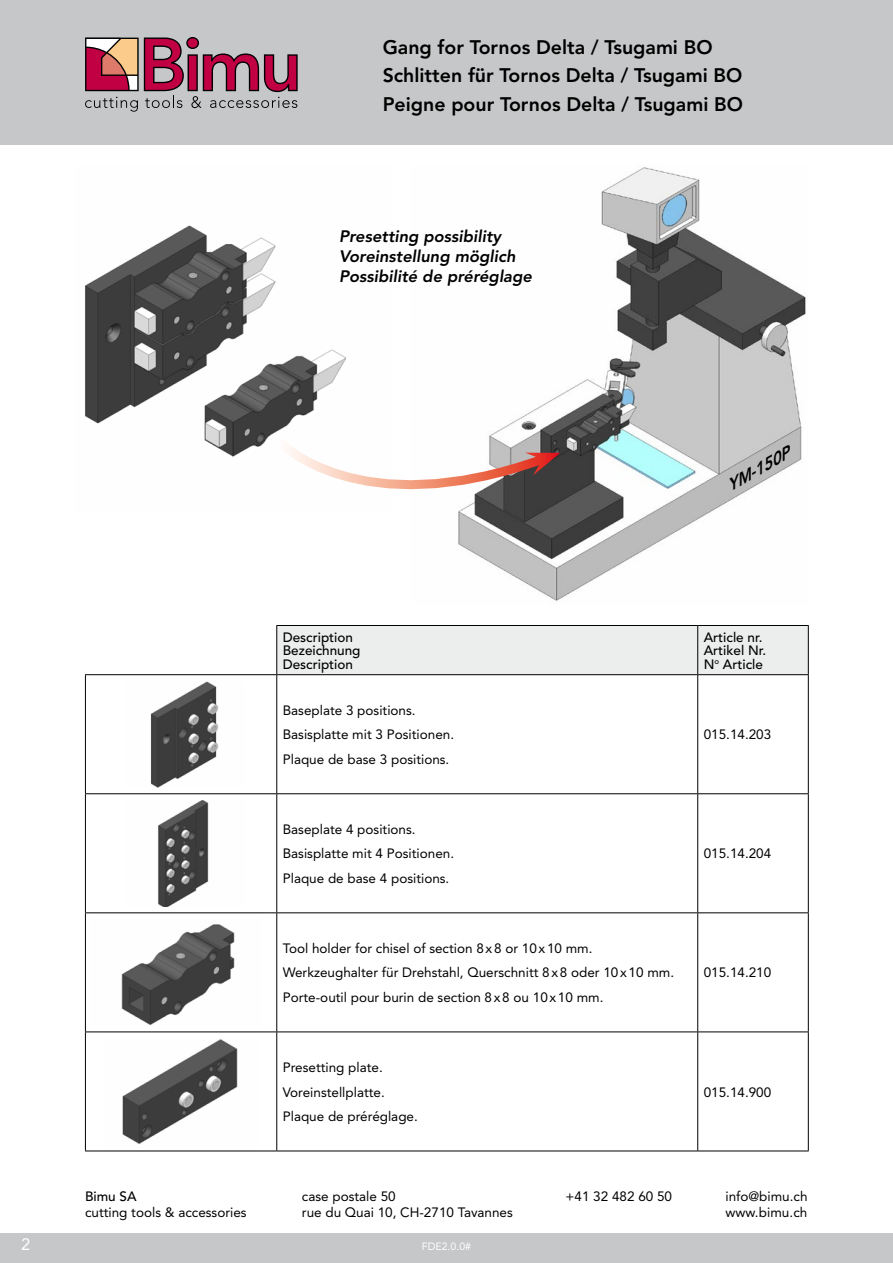
<style>
.page{position:relative;width:893px;height:1263px;background:#fff}
.page>*{position:absolute;margin:0;border:0;box-sizing:border-box;transform-origin:0 0}
.t1{font:800 19.5px/28.3px "Avenir LT Pro";color:#000}
.t2{font:italic 800 16.5px/19.8px "Avenir LT Pro";color:#000}
.t3{font:italic 800 16.5px "Avenir LT Pro";color:#000}
.t4{font:16.5px "Avenir LT Pro";color:#fff}
.t5{font:13.5px/24.8px "Avenir LT Pro";color:#000}
.t6{font:500 13.5px/13.5px "Avenir LT Pro";color:#000}
.t7{font:10.5px "Avenir LT Pro";color:#fff}
</style>
<div class="page">
<div style="left:0;top:1233px;width:893px;height:30px;background:#c6c7c8"></div>
<div style="left:0;top:0;width:893px;height:145px;background:#c6c7c8"></div>
<svg style="left:85px;top:37px;width:213px;height:75px"></svg>
<img style="left:85px;top:225px;width:262px;height:232px">
<img style="left:458px;top:167px;width:348px;height:434px">
<svg style="left:270px;top:432px;width:290px;height:93px"></svg>
<div style="left:277px;top:626px;width:531px;height:48px;background:#eceded"></div>
<hr style="left:276px;top:625px;width:422px;height:1px;background:#000">
<hr style="left:276px;top:626px;width:1px;height:48px;background:#000">
<hr style="left:698px;top:625px;width:111px;height:1px;background:#000">
<hr style="left:697px;top:626px;width:1px;height:48px;background:#000">
<hr style="left:808px;top:626px;width:1px;height:48px;background:#000">
<hr style="left:85px;top:674px;width:192px;height:1px;background:#000">
<hr style="left:85px;top:675px;width:1px;height:118px;background:#000">
<hr style="left:277px;top:674px;width:421px;height:1px;background:#000">
<hr style="left:276px;top:675px;width:1px;height:118px;background:#000">
<hr style="left:698px;top:674px;width:111px;height:1px;background:#000">
<hr style="left:697px;top:675px;width:1px;height:118px;background:#000">
<hr style="left:808px;top:675px;width:1px;height:118px;background:#000">
<hr style="left:85px;top:793px;width:192px;height:1px;background:#000">
<hr style="left:85px;top:794px;width:1px;height:118px;background:#000">
<hr style="left:277px;top:793px;width:421px;height:1px;background:#000">
<hr style="left:276px;top:794px;width:1px;height:118px;background:#000">
<hr style="left:698px;top:793px;width:111px;height:1px;background:#000">
<hr style="left:697px;top:794px;width:1px;height:118px;background:#000">
<hr style="left:808px;top:794px;width:1px;height:118px;background:#000">
<hr style="left:85px;top:912px;width:192px;height:1px;background:#000">
<hr style="left:85px;top:913px;width:1px;height:118px;background:#000">
<hr style="left:277px;top:912px;width:421px;height:1px;background:#000">
<hr style="left:276px;top:913px;width:1px;height:118px;background:#000">
<hr style="left:698px;top:912px;width:111px;height:1px;background:#000">
<hr style="left:697px;top:913px;width:1px;height:118px;background:#000">
<hr style="left:808px;top:913px;width:1px;height:118px;background:#000">
<hr style="left:85px;top:1031px;width:192px;height:1px;background:#000">
<hr style="left:85px;top:1032px;width:1px;height:118px;background:#000">
<hr style="left:277px;top:1031px;width:421px;height:1px;background:#000">
<hr style="left:276px;top:1032px;width:1px;height:118px;background:#000">
<hr style="left:698px;top:1031px;width:111px;height:1px;background:#000">
<hr style="left:697px;top:1032px;width:1px;height:118px;background:#000">
<hr style="left:808px;top:1032px;width:1px;height:118px;background:#000">
<hr style="left:85px;top:1150px;width:192px;height:1px;background:#000">
<hr style="left:277px;top:1150px;width:421px;height:1px;background:#000">
<hr style="left:698px;top:1150px;width:111px;height:1px;background:#000">
<img style="left:150px;top:681px;width:69px;height:106px">
<img style="left:158px;top:800px;width:51px;height:106px">
<img style="left:121px;top:924px;width:114px;height:101px">
<img style="left:122px;top:1039px;width:116px;height:105px">
<h1 class="t1" style="left:383px;top:33px;width:362px">Gang for Tornos Delta / Tsugami BO<br>Schlitten für Tornos Delta / Tsugami BO<br>Peigne pour Tornos Delta / Tsugami BO</h1>
<p class="t2" style="left:339px;top:227px;width:194px">Presetting possibility<br>Voreinstellung möglich<br>Possibilité de préréglage</p>
<p class="t3" style="left:722px;top:479px;width:72px;rotate:-30deg">YM-150P</p>
<p class="t6" style="left:283px;top:630px;width:79px">Description<br>Bezeichnung<br>Description</p>
<p class="t6" style="left:704px;top:630px;width:64px">Article nr.<br>Artikel Nr.<br>N<sup>o</sup> Article</p>
<p class="t5" style="left:283px;top:697px;width:173px">Baseplate 3 positions.<br>Basisplatte mit 3 Positionen.<br>Plaque de base 3 positions.</p>
<p class="t5" style="left:704px;top:722px;width:69px">015.14.203</p>
<p class="t5" style="left:283px;top:816px;width:173px">Baseplate 4 positions.<br>Basisplatte mit 4 Positionen.<br>Plaque de base 4 positions.</p>
<p class="t5" style="left:283px;top:935px;width:393px">Tool holder for chisel of section 8x8 or 10x10 mm.<br>Werkzeughalter für Drehstahl, Querschnitt 8x8 oder 10x10 mm.<br>Porte-outil pour burin de section 8x8 ou 10x10 mm.</p>
<p class="t5" style="left:283px;top:1055px;width:137px">Presetting plate.<br>Voreinstellplatte.<br>Plaque de préréglage.</p>
<p class="t5" style="left:704px;top:841px;width:69px">015.14.204</p>
<p class="t5" style="left:704px;top:960px;width:69px">015.14.210</p>
<p class="t5" style="left:704px;top:1079px;width:69px">015.14.900</p>
<p class="t6" style="left:85px;top:1190px;width:53px">Bimu SA</p>
<p class="t5" style="left:302px;top:1184px;width:95px">case postale 50</p>
<p class="t5" style="left:566px;top:1184px;width:108px">+41 32 482 60 50</p>
<p class="t5" style="left:725px;top:1184px;width:84px">info@bimu.ch</p>
<p class="t5" style="left:85px;top:1200px;width:163px">cutting tools &amp; accessories</p>
<p class="t5" style="left:302px;top:1200px;width:212px">rue du Quai 10, CH-2710 Tavannes</p>
<p class="t5" style="left:725px;top:1200px;width:83px">www.bimu.ch</p>
<p class="t4" style="left:21px;top:1234px;width:11px">2</p>
<p class="t7" style="left:422px;top:1240px;width:51px">FDE2.0.0#</p>
</div>
